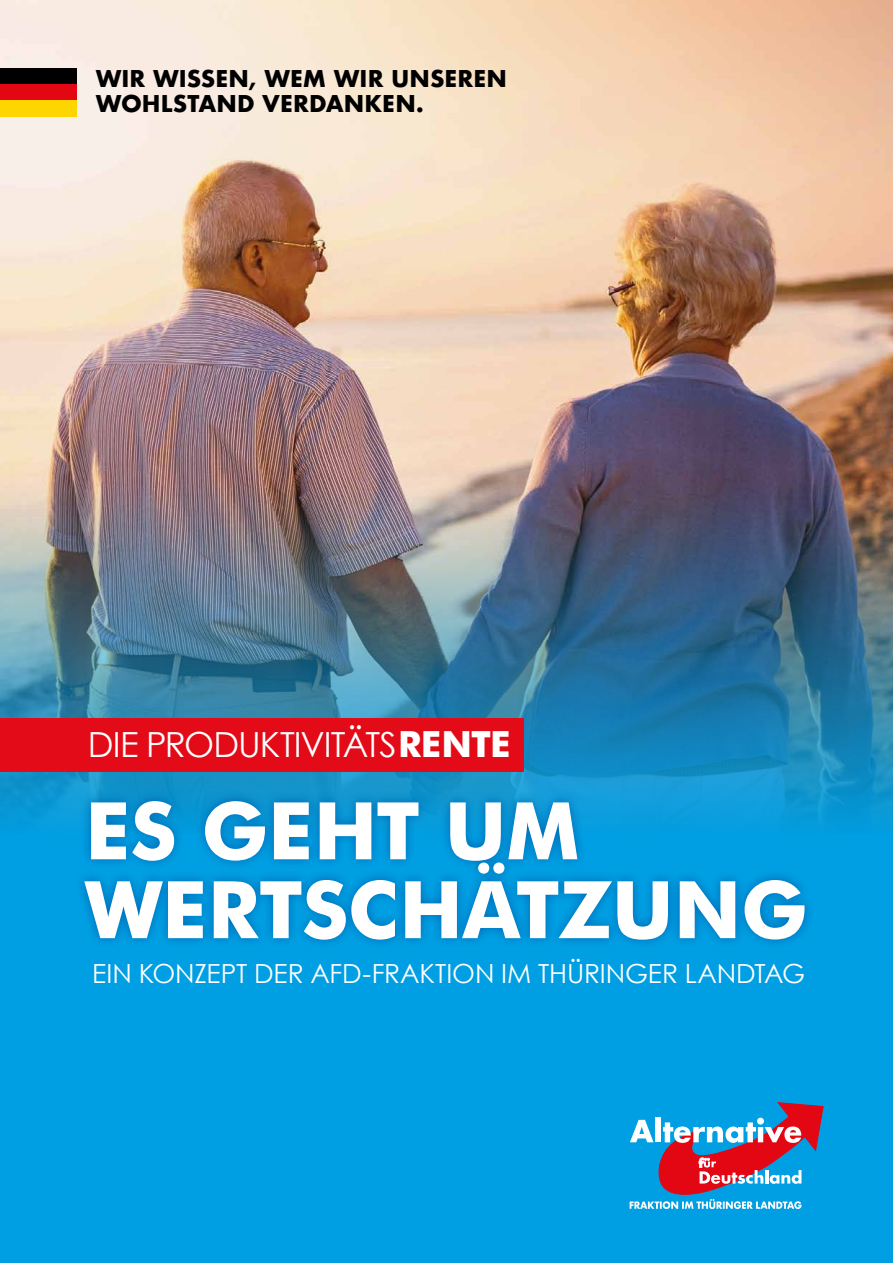
<style>
.page{position:relative;width:893px;height:1263px;background:#009fe3}
.page>*{position:absolute;margin:0;border:0;box-sizing:border-box;transform-origin:0 0}
.t1{font:700 79.5px/78.9px "Futura BT";letter-spacing:-.005em;color:#fff}
.t2{font:34.65px "Century Gothic";letter-spacing:-.03em;color:#fff}
.t3{font:26.4px "Century Gothic";letter-spacing:-.005em;color:#fff}
.t4{font:700 22.5px/25.5px "Futura";color:#000}
.s1{font-family:"Futura BT";font-weight:700;font-size:36px}
</style>
<div class="page">
<svg style="left:630px;top:1103px;width:193px;height:106px"></svg>
<img style="left:0;top:0;width:893px;height:824px">
<svg style="left:74px;top:790px;width:741px;height:153px"></svg>
<div style="left:0;top:718px;width:523px;height:54px;background:#e30b17"></div>
<div style="left:0;top:68px;width:77px;height:16px;background:#000"></div>
<div style="left:0;top:84px;width:77px;height:17px;background:#e30613"></div>
<div style="left:0;top:101px;width:77px;height:16px;background:#ffd500"></div>
<p class="t4" style="left:96px;top:66px;width:413px">WIR WISSEN, WEM WIR UNSEREN<br>WOHLSTAND VERDANKEN.</p>
<h2 class="t2" style="left:88px;top:720px;width:424px">DIE PRODUKTIVITÄTS<span class="s1">RENTE</span></h2>
<h1 class="t1" style="left:85px;top:791px;width:724px">ES GEHT UM<br>WERTSCHÄTZUNG</h1>
<p class="t3" style="left:92px;top:955px;width:714px">EIN KONZEPT DER AFD-FRAKTION IM THÜRINGER LANDTAG</p>
</div>
